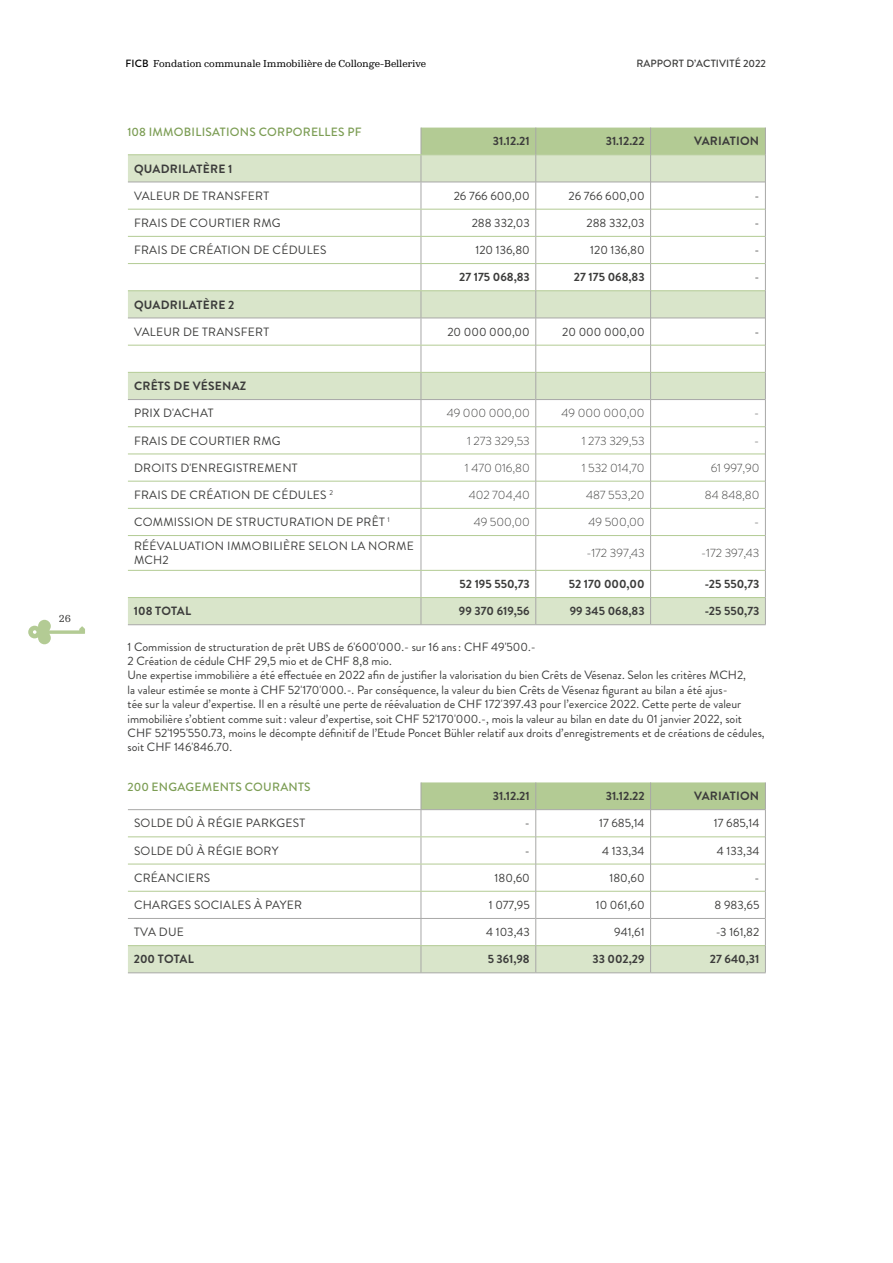
<style>
.page{position:relative;width:893px;height:1263px;background:#fff}
.page>*{position:absolute;margin:0;border:0;box-sizing:border-box;transform-origin:0 0}
.t1{font:12px/14.4px "Brandon Grotesque";color:#3c3c3b}
.t2{font:12px/14.4px "Brandon Grotesque";letter-spacing:.02em;color:#3c3c3b}
.t3{font:700 12px "Brandon Grotesque";color:#3c3c3b}
.t4{font:300 12px "Brandon Grotesque";color:#3c3c3b}
.t5{font:700 12px "Brandon Grotesque";letter-spacing:.02em;color:#3c3c3b}
.t6{font:500 12px "Brandon Grotesque";letter-spacing:.02em;color:#7c9d54}
.t7{font:10.5px "NN Colroy";letter-spacing:-.01em;color:#000}
.t8{font:500 10.5px "Brandon Grotesque";letter-spacing:.01em;color:#3c3c3b}
.t9{font:10.5px "NN Colroy";color:#3c3c3b}
.s1{font-family:"Brandon Grotesque";font-weight:500}
</style>
<div class="page">
<svg style="left:28px;top:620px;width:57px;height:24px"></svg>
<svg style="left:128px;top:536px;width:637px;height:88px"></svg>
<hr style="left:421px;top:536px;width:1px;height:34px;background:#a8a8a7">
<svg style="left:421px;top:571px;width:1px;height:53px"></svg>
<hr style="left:128px;top:624px;width:293px;height:1px;background:#a8a8a7">
<hr style="left:421px;top:624px;width:115px;height:1px;background:#a8a8a7">
<hr style="left:536px;top:624px;width:115px;height:1px;background:#a8a8a7">
<hr style="left:651px;top:624px;width:115px;height:1px;background:#a8a8a7">
<hr style="left:128px;top:535px;width:293px;height:1px;background:#b3cb94">
<hr style="left:128px;top:570px;width:293px;height:1px;background:#b3cb94">
<hr style="left:128px;top:597px;width:293px;height:1px;background:#b3cb94">
<hr style="left:421px;top:535px;width:114px;height:1px;background:#b3cb94">
<hr style="left:651px;top:535px;width:114px;height:1px;background:#b3cb94">
<hr style="left:421px;top:570px;width:114px;height:1px;background:#b3cb94">
<hr style="left:651px;top:570px;width:114px;height:1px;background:#b3cb94">
<hr style="left:421px;top:597px;width:114px;height:1px;background:#b3cb94">
<hr style="left:651px;top:597px;width:114px;height:1px;background:#b3cb94">
<hr style="left:536px;top:535px;width:114px;height:1px;background:#b3cb94">
<hr style="left:536px;top:570px;width:114px;height:1px;background:#b3cb94">
<hr style="left:536px;top:597px;width:114px;height:1px;background:#b3cb94">
<svg style="left:128px;top:128px;width:638px;height:407px"></svg>
<hr style="left:535px;top:535px;width:1px;height:35px;background:#a8a8a7">
<hr style="left:650px;top:535px;width:1px;height:35px;background:#a8a8a7">
<hr style="left:765px;top:535px;width:1px;height:35px;background:#a8a8a7">
<svg style="left:535px;top:570px;width:1px;height:54px"></svg>
<svg style="left:650px;top:570px;width:1px;height:54px"></svg>
<svg style="left:765px;top:570px;width:1px;height:54px"></svg>
<svg style="left:128px;top:782px;width:638px;height:191px"></svg>
<p class="t9" style="left:59px;top:612px;width:14px">26</p>
<p class="t7" style="left:126px;top:57px;width:302px"><span class="s1">FICB</span> Fondation communale Immobilière de Collonge-Bellerive</p>
<p class="t6" style="left:128px;top:124px;width:235px">108 IMMOBILISATIONS CORPORELLES PF</p>
<p class="t8" style="left:636px;top:57px;width:131px">RAPPORT D’ACTIVITÉ 2022</p>
<p class="t3" style="left:493px;top:133px;width:38px">31.12.21</p>
<p class="t3" style="left:606px;top:133px;width:40px">31.12.22</p>
<p class="t5" style="left:694px;top:133px;width:67px">VARIATION</p>
<p class="t5" style="left:134px;top:160px;width:100px">QUADRILATÈRE 1</p>
<p class="t2" style="left:134px;top:189px;width:137px">VALEUR DE TRANSFERT</p>
<p class="t1" style="left:454px;top:189px;width:78px">26 766 600,00</p>
<p class="t1" style="left:568px;top:189px;width:78px">26 766 600,00</p>
<p class="t1" style="left:754px;top:189px;width:6px">-</p>
<p class="t2" style="left:134px;top:216px;width:148px">FRAIS DE COURTIER RMG</p>
<p class="t1" style="left:472px;top:216px;width:60px">288 332,03</p>
<p class="t1" style="left:586px;top:216px;width:60px">288 332,03</p>
<p class="t1" style="left:754px;top:216px;width:6px">-</p>
<p class="t2" style="left:134px;top:243px;width:194px">FRAIS DE CRÉATION DE CÉDULES</p>
<p class="t1" style="left:475px;top:243px;width:56px">120 136,80</p>
<p class="t1" style="left:590px;top:243px;width:56px">120 136,80</p>
<p class="t1" style="left:754px;top:243px;width:6px">-</p>
<p class="t3" style="left:459px;top:269px;width:72px">27 175 068,83</p>
<p class="t3" style="left:574px;top:269px;width:72px">27 175 068,83</p>
<p class="t1" style="left:754px;top:270px;width:6px">-</p>
<p class="t5" style="left:134px;top:296px;width:102px">QUADRILATÈRE 2</p>
<p class="t2" style="left:134px;top:325px;width:137px">VALEUR DE TRANSFERT</p>
<p class="t1" style="left:447px;top:325px;width:84px">20 000 000,00</p>
<p class="t1" style="left:562px;top:325px;width:84px">20 000 000,00</p>
<p class="t1" style="left:754px;top:325px;width:6px">-</p>
<p class="t5" style="left:134px;top:378px;width:114px">CRÊTS DE VÉSENAZ</p>
<p class="t2" style="left:134px;top:406px;width:81px">PRIX D'ACHAT</p>
<p class="t4" style="left:447px;top:405px;width:85px">49 000 000,00</p>
<p class="t4" style="left:562px;top:405px;width:85px">49 000 000,00</p>
<p class="t4" style="left:754px;top:405px;width:7px">-</p>
<p class="t2" style="left:134px;top:433px;width:148px">FRAIS DE COURTIER RMG</p>
<p class="t4" style="left:467px;top:432px;width:64px">1 273 329,53</p>
<p class="t4" style="left:582px;top:432px;width:64px">1 273 329,53</p>
<p class="t4" style="left:754px;top:432px;width:7px">-</p>
<p class="t2" style="left:134px;top:461px;width:165px">DROITS D'ENREGISTREMENT</p>
<p class="t4" style="left:465px;top:459px;width:66px">1 470 016,80</p>
<p class="t4" style="left:582px;top:459px;width:64px">1 532 014,70</p>
<p class="t4" style="left:711px;top:459px;width:50px">61 997,90</p>
<p class="t2" style="left:134px;top:488px;width:201px">FRAIS DE CRÉATION DE CÉDULES <sup>2</sup></p>
<p class="t4" style="left:469px;top:487px;width:63px">402 704,40</p>
<p class="t4" style="left:586px;top:487px;width:60px">487 553,20</p>
<p class="t4" style="left:705px;top:487px;width:56px">84 848,80</p>
<p class="t2" style="left:134px;top:515px;width:257px">COMMISSION DE STRUCTURATION DE PRÊT <sup>1</sup></p>
<p class="t4" style="left:474px;top:514px;width:58px">49 500,00</p>
<p class="t4" style="left:588px;top:514px;width:58px">49 500,00</p>
<p class="t4" style="left:754px;top:514px;width:7px">-</p>
<p class="t2" style="left:134px;top:539px;width:281px">RÉÉVALUATION IMMOBILIÈRE SELON LA NORME<br>MCH2</p>
<p class="t4" style="left:586px;top:545px;width:60px">-172 397,43</p>
<p class="t4" style="left:701px;top:545px;width:60px">-172 397,43</p>
<p class="t3" style="left:459px;top:576px;width:72px">52 195 550,73</p>
<p class="t3" style="left:569px;top:576px;width:77px">52 170 000,00</p>
<p class="t3" style="left:705px;top:576px;width:56px">-25 550,73</p>
<p class="t3" style="left:134px;top:603px;width:59px">108 TOTAL</p>
<p class="t3" style="left:459px;top:603px;width:72px">99 370 619,56</p>
<p class="t3" style="left:570px;top:603px;width:76px">99 345 068,83</p>
<p class="t3" style="left:705px;top:603px;width:56px">-25 550,73</p>
<p class="t1" style="left:128px;top:639px;width:639px">1 Commission de structuration de prêt UBS de 6'600'000.- sur 16 ans: CHF 49'500.-<br>2 Création de cédule CHF 29,5 mio et de CHF 8,8 mio.<br>Une expertise immobilière a été effectuée en 2022 afin de justifier la valorisation du bien Crêts de Vésenaz. Selon les critères MCH2,<br>la valeur estimée se monte à CHF 52'170'000.-. Par conséquence, la valeur du bien Crêts de Vésenaz figurant au bilan a été ajus-<br>tée sur la valeur d’expertise. Il en a résulté une perte de réévaluation de CHF 172'397.43 pour l’exercice 2022. Cette perte de valeur immobilière s’obtient comme suit: valeur d’expertise, soit CHF 52'170'000.-, mois la valeur au bilan en date du 01 janvier 2022, soit CHF 52'195'550.73, moins le décompte définitif de l’Etude Poncet Bühler relatif aux droits d’enregistrements et de créations de cédules, soit CHF 146'846.70.</p>
<p class="t6" style="left:128px;top:778px;width:185px">200 ENGAGEMENTS COURANTS</p>
<p class="t3" style="left:493px;top:788px;width:38px">31.12.21</p>
<p class="t3" style="left:606px;top:788px;width:40px">31.12.22</p>
<p class="t5" style="left:694px;top:788px;width:67px">VARIATION</p>
<p class="t2" style="left:134px;top:816px;width:173px">SOLDE DÛ À RÉGIE PARKGEST</p>
<p class="t1" style="left:525px;top:816px;width:6px">-</p>
<p class="t1" style="left:599px;top:816px;width:47px">17 685,14</p>
<p class="t1" style="left:714px;top:816px;width:47px">17 685,14</p>
<p class="t2" style="left:134px;top:843px;width:146px">SOLDE DÛ À RÉGIE BORY</p>
<p class="t1" style="left:525px;top:843px;width:6px">-</p>
<p class="t1" style="left:602px;top:843px;width:44px">4 133,34</p>
<p class="t1" style="left:717px;top:843px;width:44px">4 133,34</p>
<p class="t2" style="left:134px;top:871px;width:78px">CRÉANCIERS</p>
<p class="t1" style="left:495px;top:871px;width:37px">180,60</p>
<p class="t1" style="left:609px;top:871px;width:37px">180,60</p>
<p class="t1" style="left:754px;top:871px;width:6px">-</p>
<p class="t2" style="left:134px;top:898px;width:170px">CHARGES SOCIALES À PAYER</p>
<p class="t1" style="left:489px;top:898px;width:42px">1 077,95</p>
<p class="t1" style="left:596px;top:898px;width:50px">10 061,60</p>
<p class="t1" style="left:714px;top:898px;width:46px">8 983,65</p>
<p class="t1" style="left:134px;top:925px;width:52px">TVA DUE</p>
<p class="t1" style="left:486px;top:925px;width:45px">4 103,43</p>
<p class="t1" style="left:614px;top:925px;width:32px">941,61</p>
<p class="t1" style="left:716px;top:925px;width:45px">-3 161,82</p>
<p class="t3" style="left:134px;top:951px;width:61px">200 TOTAL</p>
<p class="t3" style="left:488px;top:951px;width:44px">5 361,98</p>
<p class="t3" style="left:592px;top:951px;width:54px">33 002,29</p>
<p class="t3" style="left:710px;top:951px;width:51px">27 640,31</p>
</div>
